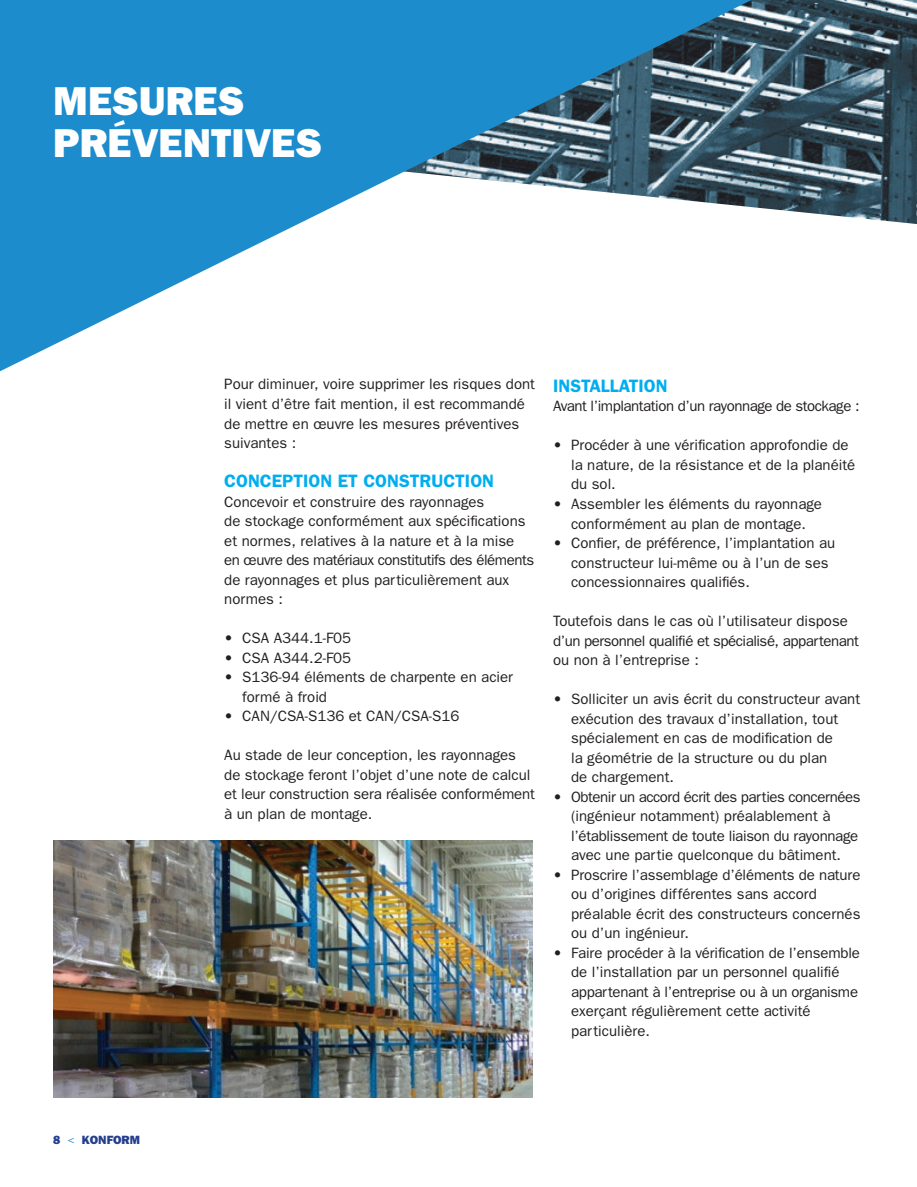
<style>
.page{position:relative;width:917px;height:1187px;background:#fff}
.page>*{position:absolute;margin:0;border:0;box-sizing:border-box;transform-origin:0 0}
.t1{font:800 40.5px/42px "Franklin Gothic";color:#fff}
.t2{font:600 18px "Franklin Gothic";color:#00aeef}
.t3{font:15px/19.5px "Franklin Gothic";color:#231f20}
.t4{font:15px/19.5px "Franklin Gothic";letter-spacing:-.02em;color:#231f20}
.t5{font:15px "Franklin Gothic";letter-spacing:-.03em;color:#231f20}
.t6{font:800 12px "Franklin Gothic";color:#253f8e}
.s1{font-weight:400;color:#1d8ccc}
</style>
<div class="page">
<img style="left:780px;top:0;width:136px;height:224px">
<img style="left:53px;top:840px;width:479px;height:257px">
<svg style="left:0;top:0;width:780px;height:372px;fill:#218ccc"></svg>
<h1 class="t1" style="left:53px;top:79px;width:270px">MESURES<br>PRÉVENTIVES</h1>
<p class="t6" style="left:53px;top:1132px;width:88px">8 <span class="s1">&lt;</span> KONFORM</p>
<p class="t3" style="left:224px;top:374px;width:312px">Pour diminuer, voire supprimer les risques dont il vient d’être fait mention, il est recommandé de mettre en œuvre les mesures préventives suivantes :</p>
<p class="t2" style="left:224px;top:470px;width:271px">CONCEPTION ET CONSTRUCTION</p>
<p class="t3" style="left:224px;top:491px;width:311px">Concevoir et construire des rayonnages<br>de stockage conformément aux spécifications et normes, relatives à la nature et à la mise<br>en œuvre des matériaux constitutifs des éléments de rayonnages et plus particulièrement aux normes :</p>
<p class="t3" style="left:224px;top:628px;width:128px">• CSA A344.1-F05</p>
<p class="t3" style="left:224px;top:647px;width:128px">• CSA A344.2-F05</p>
<p class="t3" style="left:242px;top:667px;width:272px;text-indent:-18px">• S136-94 éléments de charpente en acier formé à froid</p>
<p class="t3" style="left:224px;top:706px;width:236px">• CAN/CSA-S136 et CAN/CSA-S16</p>
<p class="t3" style="left:224px;top:745px;width:312px">Au stade de leur conception, les rayonnages de stockage feront l’objet d’une note de calcul et leur construction sera réalisée conformément à un plan de montage.</p>
<p class="t2" style="left:553px;top:375px;width:116px">INSTALLATION</p>
<p class="t5" style="left:553px;top:397px;width:308px">Avant l’implantation d’un rayonnage de stockage :</p>
<p class="t3" style="left:571px;top:435px;width:286px;text-indent:-18px">• Procéder à une vérification approfondie de la nature, de la résistance et de la planéité du sol.</p>
<p class="t3" style="left:553px;top:493px;width:270px;text-align:center">• Assembler les éléments du rayonnage conformément au plan de montage.</p>
<p class="t3" style="left:571px;top:532px;width:266px;text-indent:-18px">• Confier, de préférence, l’implantation au constructeur lui-même ou à l’un de ses concessionnaires qualifiés.</p>
<p class="t3" style="left:553px;top:610px;width:307px">Toutefois dans le cas où l’utilisateur dispose d’un personnel qualifié et spécialisé, appartenant ou non à l’entreprise :</p>
<p class="t3" style="left:571px;top:688px;width:290px;text-indent:-18px">• Solliciter un avis écrit du constructeur avant exécution des travaux d’installation, tout spécialement en cas de modification de<br>la géométrie de la structure ou du plan<br>de chargement.</p>
<p class="t4" style="left:571px;top:786px;width:291px;text-indent:-18px">• Obtenir un accord écrit des parties concernées (ingénieur notamment) préalablement à l’établissement de toute liaison du rayonnage avec une partie quelconque du bâtiment.</p>
<p class="t3" style="left:571px;top:864px;width:291px;text-indent:-18px">• Proscrire l’assemblage d’éléments de nature ou d’origines différentes sans accord préalable écrit des constructeurs concernés ou d’un ingénieur.</p>
<p class="t3" style="left:571px;top:942px;width:290px;text-indent:-18px">• Faire procéder à la vérification de l’ensemble de l’installation par un personnel qualifié appartenant à l’entreprise ou à un organisme exerçant régulièrement cette activité particulière.</p>
</div>
